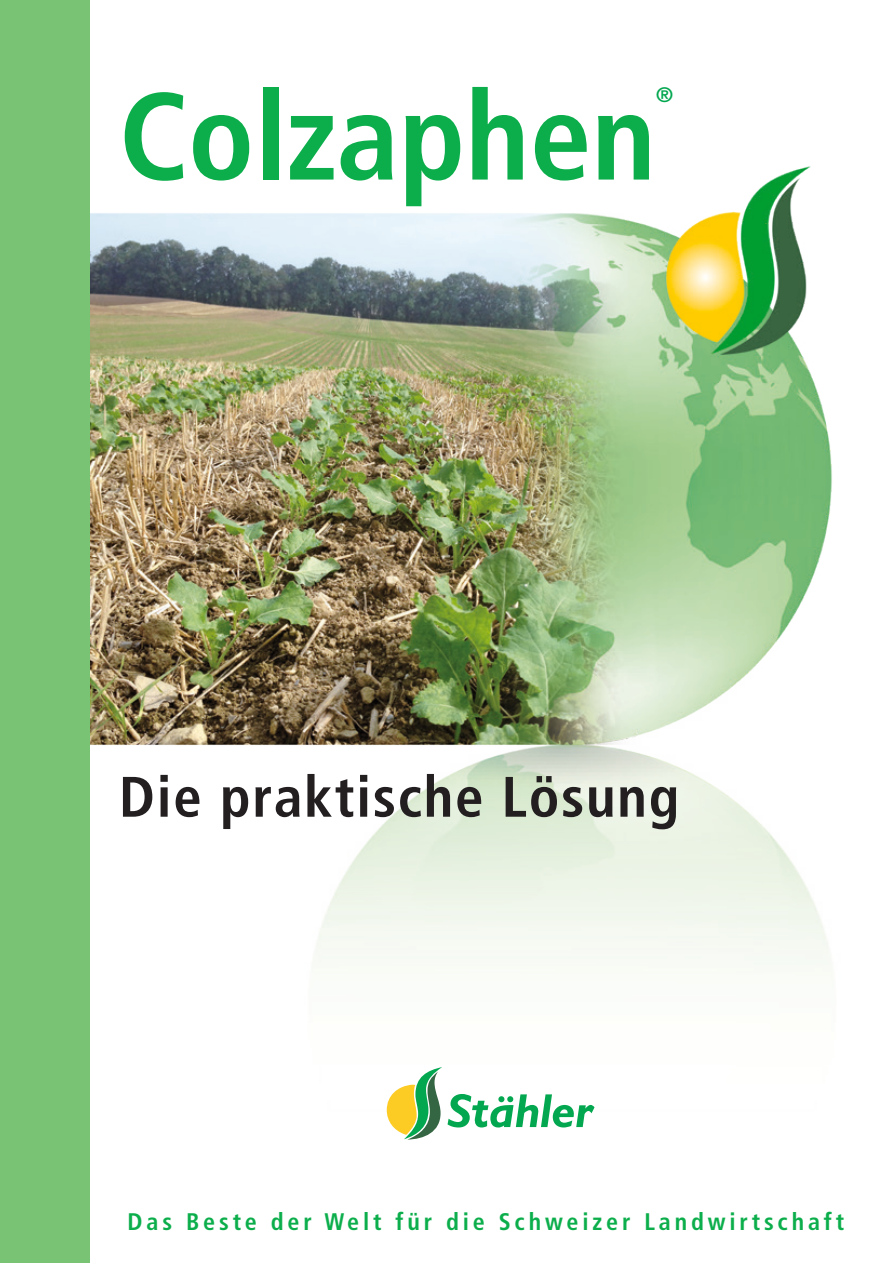
<style>
.page{position:relative;width:893px;height:1263px;background:#fff}
.page>*{position:absolute;margin:0;border:0;box-sizing:border-box;transform-origin:0 0}
.t1{font:700 condensed 123.45px "Frutiger LT Std";color:#0cae4c}
.t2{font:700 condensed 57px "Frutiger LT Std";letter-spacing:.03em;color:#231f20}
.t3{font:700 condensed 24px "Frutiger LT Std";letter-spacing:.16em;color:#0cae4c}
.t4{font:700 condensed 21px "Frutiger LT Std";color:#03a750;scale:1.05 1}
</style>
<div class="page">
<img style="left:89px;top:65px;width:743px;height:1130px">
<div style="left:0;top:0;width:89px;height:1263px;background:#78c474"></div>
<svg style="left:387px;top:1067px;width:55px;height:72px"></svg>
<svg style="left:448px;top:1094px;width:146px;height:33px"></svg>
<p class="t1" style="left:119px;top:63px;width:538px">Colzaphen</p>
<p class="t4" style="left:656px;top:82px;width:18px">®</p>
<p class="t2" style="left:119px;top:763px;width:562px">Die praktische Lösung</p>
<p class="t3" style="left:128px;top:1207px;width:718px">Das Beste der Welt für die Schweizer Landwirtschaft</p>
</div>
